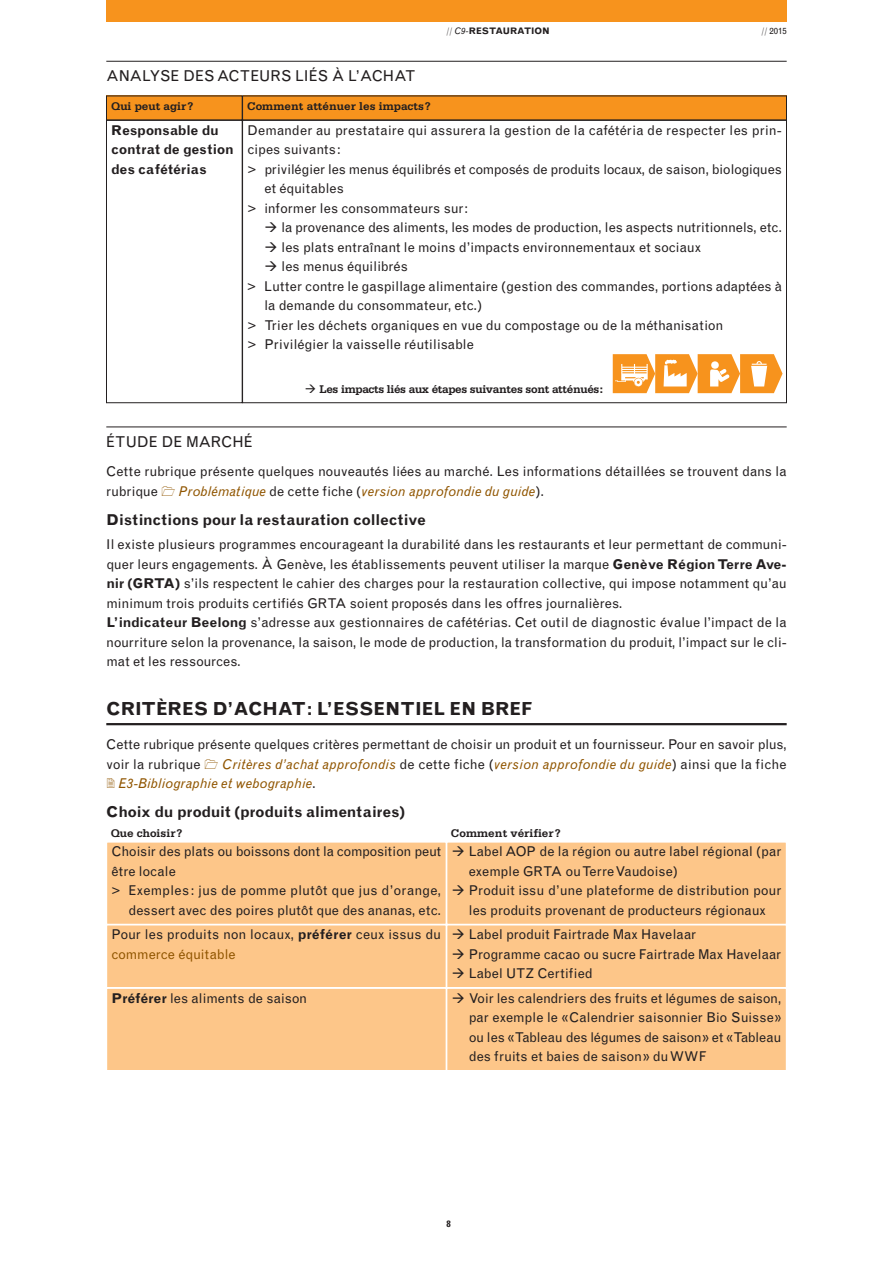
<style>
.page{position:relative;width:893px;height:1263px;background:#fff}
.page>*{position:absolute;margin:0;border:0;box-sizing:border-box;transform-origin:0 0}
.t1{font:700 18px "Grotesque";color:#231f20}
.t2{font:700 15px "Grotesque";letter-spacing:-.005em;color:#231f20}
.t3{font:15px "Grotesque";color:#231f20}
.t4{font:13.5px/19.5px "Grotesque";letter-spacing:-.005em;color:#231f20}
.t5{font:italic 13.5px/19.5px "Grotesque";letter-spacing:.02em;color:#905500}
.t6{font:700 13.5px/19.5px "Grotesque";color:#231f20}
.t7{font:13.5px "Grotesque";letter-spacing:.015em;color:#231f20}
.t8{font:700 11.7px "Serifa";color:#231f20}
.t9{font:700 11.7px "Serifa";letter-spacing:-.03em;color:#231f20}
.t10{font:700 9px "Grotesque";color:#231f20}
.t11{font:9px "Grotesque";color:#231f20}
.s1{font-weight:300}
.s2{font-weight:400;font-style:italic}
.s3{font-style:normal;color:#231f20}
.s4{font-weight:700}
.s5{color:#905500}
</style>
<div class="page">
<hr style="left:106px;top:61px;width:681px;height:1px;background:#231f20">
<hr style="left:106px;top:426px;width:681px;height:1px;background:#231f20">
<hr style="left:106px;top:723px;width:681px;height:2px;background:#231f20">
<div style="left:106px;top:96px;width:136px;height:24px;background:#f7931d"></div>
<div style="left:243px;top:96px;width:543px;height:24px;background:#f7931d"></div>
<div style="left:106px;top:120px;width:136px;height:283px;border:1px solid #231f20"></div>
<div style="left:242px;top:120px;width:545px;height:283px;border:1px solid #231f20"></div>
<div style="left:107px;top:842px;width:339px;height:82px;background:#fdc689"></div>
<div style="left:106px;top:842px;width:340px;height:83px;border:1px solid #fff"></div>
<div style="left:447px;top:842px;width:339px;height:82px;background:#fdc689"></div>
<div style="left:446px;top:842px;width:341px;height:83px;border:1px solid #fff"></div>
<div style="left:107px;top:925px;width:339px;height:62px;background:#fdc689"></div>
<div style="left:106px;top:925px;width:340px;height:63px;border:1px solid #fff"></div>
<div style="left:447px;top:925px;width:339px;height:62px;background:#fdc689"></div>
<div style="left:446px;top:925px;width:341px;height:63px;border:1px solid #fff"></div>
<div style="left:107px;top:989px;width:339px;height:81px;background:#fdc689"></div>
<div style="left:106px;top:988px;width:340px;height:83px;border:1px solid #fff"></div>
<div style="left:447px;top:989px;width:339px;height:81px;background:#fdc689"></div>
<div style="left:446px;top:988px;width:341px;height:83px;border:1px solid #fff"></div>
<div style="left:106px;top:0;width:681px;height:21px;background:#f7931d"></div>
<svg style="left:613px;top:354px;width:169px;height:39px"></svg>
<p class="t3" style="left:106px;top:70px;width:311px">ANALYSE DES ACTEURS LIÉS À L’ACHAT</p>
<p class="t10" style="left:446px;top:28px;width:105px"><span class="s1">//</span> <span class="s2">C9-</span>RESTAURATION</p>
<p class="t11" style="left:761px;top:28px;width:27px"><span class="s1">//</span> 2015</p>
<p class="t8" style="left:111px;top:103px;width:84px">Qui peut agir?</p>
<p class="t8" style="left:247px;top:103px;width:185px">Comment atténuer les impacts?</p>
<p class="t6" style="left:111px;top:121px;width:124px">Responsable du contrat de gestion des cafétérias</p>
<p class="t4" style="left:247px;top:121px;width:536px">Demander au prestataire qui assurera la gestion de la cafétéria de respecter les prin-</p>
<p class="t4" style="left:247px;top:141px;width:95px">cipes suivants:</p>
<p class="t4" style="left:247px;top:160px;width:536px">&gt; privilégier les menus équilibrés et composés de produits locaux, de saison, biologiques</p>
<p class="t4" style="left:264px;top:180px;width:81px">et équitables</p>
<p class="t4" style="left:247px;top:199px;width:222px">&gt; informer les consommateurs sur:</p>
<p class="t4" style="left:281px;top:219px;width:502px">la provenance des aliments, les modes de production, les aspects nutritionnels, etc.</p>
<p class="t4" style="left:281px;top:238px;width:421px">les plats entraînant le moins d’impacts environnementaux et sociaux</p>
<p class="t4" style="left:282px;top:258px;width:128px">les menus équilibrés</p>
<p class="t4" style="left:247px;top:277px;width:536px">&gt; Lutter contre le gaspillage alimentaire (gestion des commandes, portions adaptées à</p>
<p class="t4" style="left:264px;top:297px;width:219px">la demande du consommateur, etc.)</p>
<p class="t4" style="left:247px;top:316px;width:477px">&gt; Trier les déchets organiques en vue du compostage ou de la méthanisation</p>
<p class="t7" style="left:247px;top:339px;width:228px">&gt; Privilégier la vaisselle réutilisable</p>
<p class="t9" style="left:319px;top:385px;width:285px">Les impacts liés aux étapes suivantes sont atténués:</p>
<p class="t3" style="left:106px;top:436px;width:148px">ÉTUDE DE MARCHÉ</p>
<p class="t4" style="left:106px;top:463px;width:682px">Cette rubrique présente quelques nouveautés liées au marché. Les informations détaillées se trouvent dans la rubrique</p>
<p class="t5" style="left:179px;top:482px;width:367px">Problématique <span class="s3">de cette fiche (</span>version approfondie du guide<span class="s3">).</span></p>
<p class="t2" style="left:106px;top:514px;width:321px">Distinctions pour la restauration collective</p>
<p class="t4" style="left:106px;top:536px;width:682px">Il existe plusieurs programmes encourageant la durabilité dans les restaurants et leur permettant de communi&shy;quer leurs engagements. À Genève, les établissements peuvent utiliser la marque <span class="s4">Genève Région Terre Ave&shy;nir (GRTA)</span> s’ils respectent le cahier des charges pour la restauration collective, qui impose notamment qu’au minimum trois produits certifiés GRTA soient proposés dans les offres journalières.<br><span class="s4">L’indicateur Beelong</span> s’adresse aux gestionnaires de cafétérias. Cet outil de diagnostic évalue l’impact de la nourriture selon la provenance, la saison, le mode de production, la transformation du produit, l’impact sur le cli&shy;mat et les ressources.</p>
<h1 class="t1" style="left:106px;top:702px;width:428px">CRITÈRES D’ACHAT: L’ESSENTIEL EN BREF</h1>
<p class="t4" style="left:106px;top:736px;width:682px">Cette rubrique présente quelques critères permettant de choisir un produit et un fournisseur. Pour en savoir plus, voir la rubrique</p>
<p class="t5" style="left:119px;top:755px;width:669px;text-indent:103px">Critères d’achat approfondis <span class="s3">de cette fiche (</span>version approfondie du guide<span class="s3">) ainsi que la fiche<br></span>E3-Bibliographie et webographie<span class="s3">.</span></p>
<p class="t2" style="left:106px;top:806px;width:300px">Choix du produit (produits alimentaires)</p>
<p class="t8" style="left:111px;top:829px;width:73px">Que choisir?</p>
<p class="t8" style="left:451px;top:829px;width:111px">Comment vérifier?</p>
<p class="t4" style="left:112px;top:843px;width:331px">Choisir des plats ou boissons dont la composition peut</p>
<p class="t4" style="left:112px;top:862px;width:66px">être locale</p>
<p class="t4" style="left:112px;top:882px;width:331px">&gt; Exemples: jus de pomme plutôt que jus d’orange,</p>
<p class="t4" style="left:128px;top:901px;width:314px">dessert avec des poires plutôt que des ananas, etc.</p>
<p class="t4" style="left:469px;top:843px;width:314px">Label AOP de la région ou autre label régional (par exemple GRTA ou Terre Vaudoise)<br>Produit issu d’une plateforme de distribution pour les produits provenant de producteurs régionaux</p>
<p class="t4" style="left:111px;top:926px;width:331px">Pour les produits non locaux, <span class="s4">préférer</span> ceux issus du <span class="s5">commerce équitable</span></p>
<p class="t4" style="left:469px;top:926px;width:314px">Label produit Fairtrade Max Havelaar<br>Programme cacao ou sucre Fairtrade Max Havelaar<br>Label UTZ Certified</p>
<p class="t4" style="left:112px;top:989px;width:197px"><span class="s4">Préférer</span> les aliments de saison</p>
<p class="t4" style="left:469px;top:989px;width:314px;text-align:justify">Voir les calendriers des fruits et légumes de saison, par exemple le «Calendrier saisonnier Bio Suisse» ou les «Tableau des légumes de saison» et «Tableau des fruits et baies de saison» du WWF</p>
<p class="t10" style="left:446px;top:1220px;width:6px">8</p>
</div>
